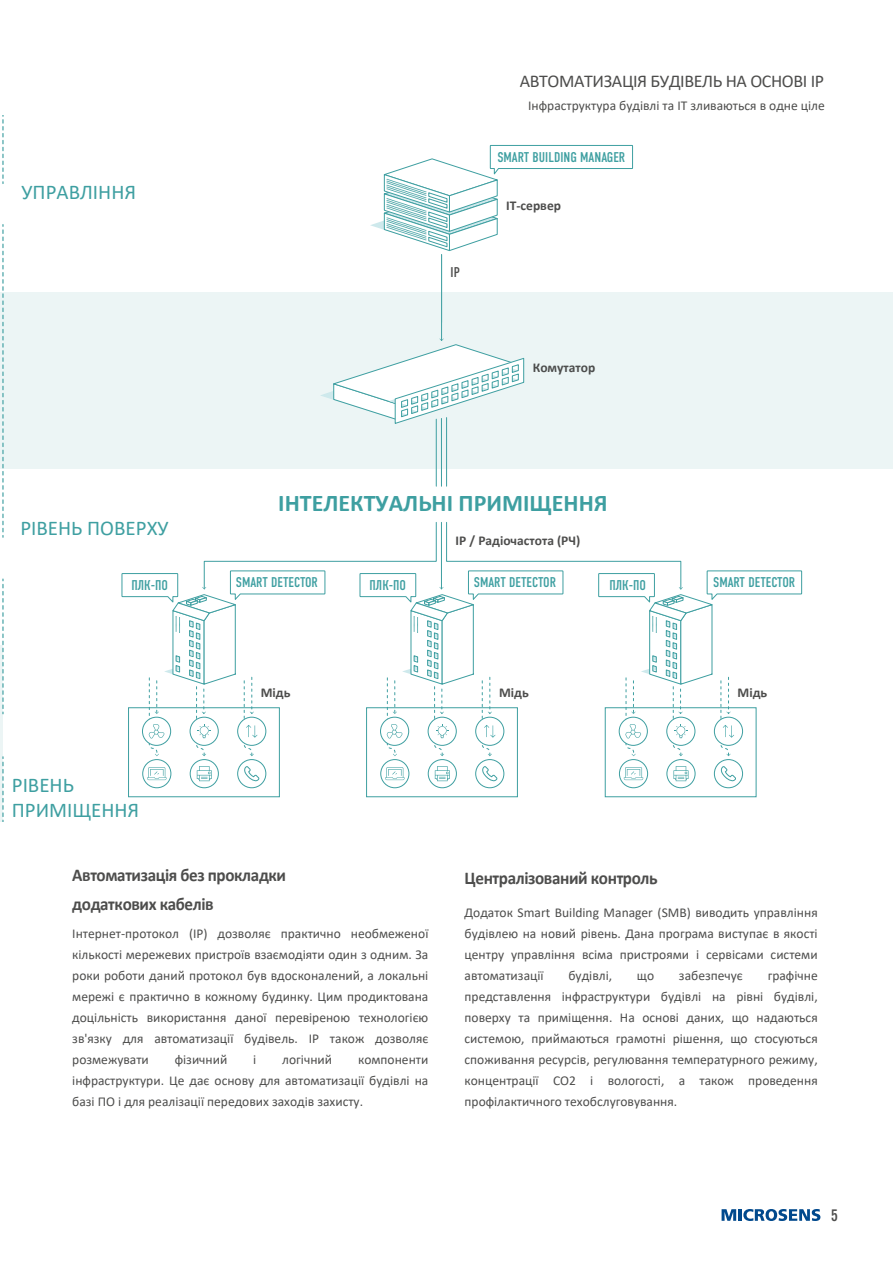
<style>
.page{position:relative;width:893px;height:1263px;background:#fff}
.page>*{position:absolute;margin:0;border:0;box-sizing:border-box;transform-origin:0 0}
.t1{font:700 24px "Calibri";color:#3e9fa1}
.t2{font:21px/25.2px "Calibri";color:#3e9fa1}
.t3{font:700 18px/28.8px "Calibri";letter-spacing:-.02em;color:#4d4d4c;scale:.95 1}
.t4{font:18px "Calibri";letter-spacing:-.02em;color:#4d4d4c}
.t5{font:700 condensed 16.5px "DIN Neuzeit Grotesk LT Pro";color:#4d4d4c}
.t6{font:14.1px "DIN Condensed";color:#3e9fa1}
.t7{font:14.1px "DIN Condensed";color:#4d4d4c}
.t8{font:13.5px/21px "Calibri";color:#4d4d4c;text-align:justify}
.t9{font:700 13.5px "Calibri";color:#4d4d4c}
</style>
<div class="page">
<hr style="left:0;top:645px;width:3px;height:176px;background:#3e9fa1">
<div style="left:0;top:292px;width:893px;height:176px;background:#ecf5f5"></div>
<svg style="left:2px;top:225px;width:2px;height:312px"></svg>
<svg style="left:2px;top:115px;width:2px;height:69px"></svg>
<svg style="left:2px;top:579px;width:2px;height:135px"></svg>
<svg style="left:2px;top:757px;width:2px;height:64px"></svg>
<hr style="left:441px;top:255px;width:1px;height:85px;background:#3e9fa1">
<hr style="left:436px;top:419px;width:1px;height:67px;background:#3e9fa1">
<hr style="left:441px;top:418px;width:1px;height:68px;background:#3e9fa1">
<hr style="left:446px;top:418px;width:1px;height:68px;background:#3e9fa1">
<svg style="left:320px;top:338px;width:205px;height:86px"></svg>
<svg style="left:667px;top:759px;width:28px;height:29px"></svg>
<div style="left:667px;top:759px;width:28px;height:29px;border:1px solid #3e9fa1;border-radius:50%"></div>
<svg style="left:673px;top:766px;width:15px;height:15px"></svg>
<svg style="left:714px;top:759px;width:29px;height:29px"></svg>
<div style="left:714px;top:759px;width:29px;height:29px;border:1px solid #3e9fa1;border-radius:50%"></div>
<svg style="left:721px;top:766px;width:15px;height:16px"></svg>
<svg style="left:619px;top:759px;width:29px;height:29px"></svg>
<div style="left:619px;top:759px;width:29px;height:29px;border:1px solid #3e9fa1;border-radius:50%"></div>
<svg style="left:624px;top:767px;width:19px;height:13px"></svg>
<div style="left:605px;top:707px;width:151px;height:90px;border:1px solid #3e9fa1"></div>
<svg style="left:190px;top:759px;width:28px;height:29px"></svg>
<div style="left:190px;top:759px;width:29px;height:29px;border:1px solid #3e9fa1;border-radius:50%"></div>
<svg style="left:197px;top:766px;width:15px;height:15px"></svg>
<div style="left:237px;top:759px;width:29px;height:29px;border:1px solid #3e9fa1;border-radius:50%"></div>
<svg style="left:244px;top:766px;width:15px;height:16px"></svg>
<svg style="left:143px;top:759px;width:28px;height:29px"></svg>
<div style="left:142px;top:759px;width:29px;height:29px;border:1px solid #3e9fa1;border-radius:50%"></div>
<svg style="left:147px;top:767px;width:19px;height:13px"></svg>
<div style="left:128px;top:707px;width:152px;height:90px;border:1px solid #3e9fa1"></div>
<svg style="left:428px;top:759px;width:28px;height:29px"></svg>
<div style="left:428px;top:759px;width:29px;height:29px;border:1px solid #3e9fa1;border-radius:50%"></div>
<svg style="left:435px;top:766px;width:15px;height:15px"></svg>
<div style="left:475px;top:759px;width:29px;height:29px;border:1px solid #3e9fa1;border-radius:50%"></div>
<svg style="left:482px;top:766px;width:15px;height:16px"></svg>
<svg style="left:381px;top:759px;width:28px;height:29px"></svg>
<div style="left:380px;top:759px;width:29px;height:29px;border:1px solid #3e9fa1;border-radius:50%"></div>
<svg style="left:385px;top:767px;width:20px;height:13px"></svg>
<div style="left:366px;top:707px;width:152px;height:90px;border:1px solid #3e9fa1"></div>
<svg style="left:121px;top:522px;width:681px;height:234px"></svg>
<svg style="left:370px;top:145px;width:263px;height:106px"></svg>
<svg style="left:722px;top:1209px;width:98px;height:12px"></svg>
<h3 class="t4" style="left:520px;top:69px;width:306px">АВТОМАТИЗАЦІЯ БУДІВЕЛЬ НА ОСНОВІ IP</h3>
<p class="t8" style="left:528px;top:95px;width:298px">Інфраструктура будівлі та ІТ зливаються в одне ціле</p>
<h2 class="t2" style="left:22px;top:179px;width:116px">УПРАВЛІННЯ</h2>
<h2 class="t2" style="left:20px;top:514px;width:150px">РІВЕНЬ ПОВЕРХУ</h2>
<p class="t6" style="left:497px;top:149px;width:129px">SMART BUILDING MANAGER</p>
<p class="t7" style="left:451px;top:264px;width:11px">IP</p>
<p class="t9" style="left:506px;top:196px;width:56px">ІТ-сервер</p>
<p class="t9" style="left:533px;top:358px;width:64px">Комутатор</p>
<h1 class="t1" style="left:278px;top:486px;width:331px">ІНТЕЛЕКТУАЛЬНІ ПРИМІЩЕННЯ</h1>
<p class="t9" style="left:456px;top:531px;width:126px">IP / Радіочастота (РЧ)</p>
<p class="t6" style="left:132px;top:577px;width:38px">ПЛК-ПО</p>
<p class="t6" style="left:236px;top:575px;width:84px">SMART DETECTOR</p>
<h2 class="t2" style="left:12px;top:772px;width:129px">РІВЕНЬ<br>ПРИМІЩЕННЯ</h2>
<p class="t9" style="left:261px;top:683px;width:31px">Мідь</p>
<p class="t6" style="left:370px;top:577px;width:38px">ПЛК-ПО</p>
<p class="t6" style="left:474px;top:575px;width:84px">SMART DETECTOR</p>
<p class="t9" style="left:499px;top:683px;width:31px">Мідь</p>
<p class="t6" style="left:609px;top:577px;width:38px">ПЛК-ПО</p>
<p class="t6" style="left:713px;top:575px;width:84px">SMART DETECTOR</p>
<p class="t9" style="left:738px;top:683px;width:31px">Мідь</p>
<h3 class="t3" style="left:72px;top:860px;width:227px">Автоматизація без прокладки додаткових кабелів</h3>
<p class="t8" style="left:72px;top:922px;width:358px">Інтернет-протокол (IP) дозволяє практично необмеженої кількості мережевих пристроїв взаємодіяти один з одним. За роки роботи даний протокол був вдосконалений, а локальні мережі є практично в кожному будинку. Цим продиктована доцільність використання даної перевіреною технологією зв'язку для автоматизації будівель. IP також дозволяє розмежувати</p>
<p class="t8" style="left:175px;top:1048px;width:54px">фізичний</p>
<p class="t8" style="left:253px;top:1048px;width:5px">і</p>
<p class="t8" style="left:282px;top:1048px;width:51px">логічний</p>
<p class="t8" style="left:72px;top:1048px;width:358px;text-indent:286px">компоненти інфраструктури. Це дає основу для автоматизації будівлі на базі ПО і для реалізації передових заходів захисту.</p>
<h3 class="t3" style="left:465px;top:863px;width:205px">Централізований контроль</h3>
<p class="t8" style="left:465px;top:901px;width:355px">Додаток Smart Building Manager (SMB) виводить управління будівлею на новий рівень. Дана програма виступає в якості центру управління всіма пристроями і сервісами системи автоматизації</p>
<p class="t8" style="left:568px;top:964px;width:45px">будівлі,</p>
<p class="t8" style="left:637px;top:964px;width:19px">що</p>
<p class="t8" style="left:679px;top:964px;width:66px">забезпечує</p>
<p class="t8" style="left:465px;top:964px;width:355px;text-indent:303px">графічне представлення інфраструктури будівлі на рівні будівлі, поверху та приміщення. На основі даних, що надаються системою, приймаються грамотні рішення, що стосуються споживання ресурсів, регулювання температурного режиму, концентрації CO2 і вологості, а також проведення профілактичного техобслуговування.</p>
<p class="t5" style="left:831px;top:1205px;width:8px">5</p>
</div>
